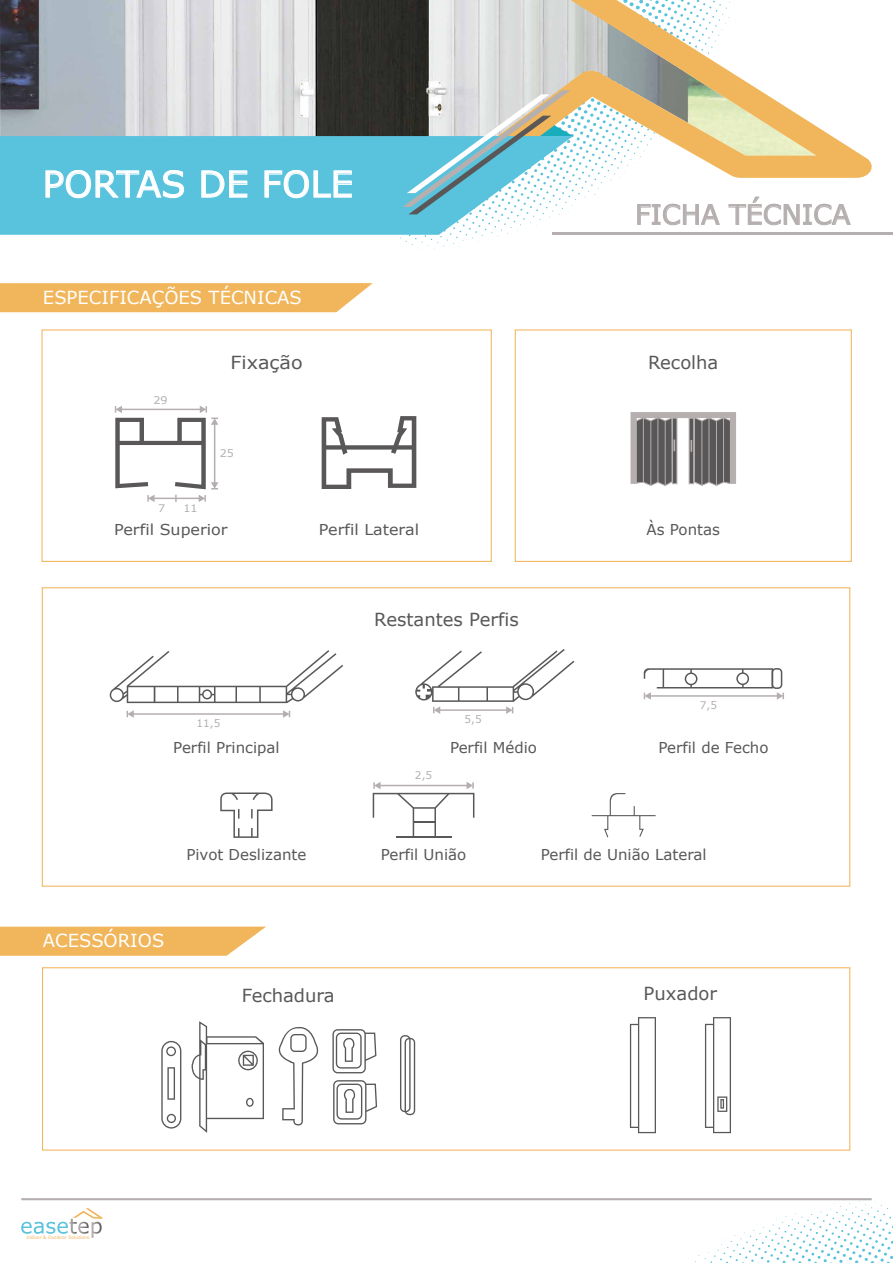
<style>
.page{position:relative;width:893px;height:1263px;background:#fff}
.page>*{position:absolute;margin:0;border:0;box-sizing:border-box;transform-origin:0 0}
.t1{font:36px "MS Reference Sans Serif";color:#fff}
.t2{font:27px "MS Reference Sans Serif";color:#b5b0af}
.t3{font:18px "MS Reference Sans Serif";color:#595757}
.t4{font:18px "MS Reference Sans Serif";color:#fff}
.t5{font:18px "MS Reference Sans Serif";color:#595757;scale:1.06 1}
.t6{font:15px "MS Reference Sans Serif";color:#595757}
.t7{font:15px "MS Reference Sans Serif";color:#595757;scale:1.06 1}
.t8{font:10.5px "MS Reference Sans Serif";color:#b4afae}
.t9{font:10.5px "MS Reference Sans Serif";color:#b4afae;scale:1.06 1}
.t10{font:4.65px "MS Reference Sans Serif";color:#f1b65b}
</style>
<div class="page">
<svg style="left:548px;top:1200px;width:345px;height:63px"></svg>
<img style="left:0;top:0;width:442px;height:136px">
<svg style="left:637px;top:204px;width:83px;height:22px"></svg>
<svg style="left:728px;top:196px;width:123px;height:30px"></svg>
<hr style="left:553px;top:233px;width:340px;height:2px;background:#b5b0af">
<svg style="left:21px;top:1208px;width:82px;height:30px"></svg>
<hr style="left:21px;top:1198px;width:851px;height:2px;background:#b5b0af">
<svg style="left:442px;top:0;width:430px;height:178px"></svg>
<svg style="left:0;top:136px;width:573px;height:99px;background:#64c6de"></svg>
<svg style="left:402px;top:90px;width:171px;height:124px"></svg>
<svg style="left:45px;top:169px;width:140px;height:30px;background:#79cde2"></svg>
<svg style="left:201px;top:170px;width:47px;height:28px"></svg>
<svg style="left:264px;top:169px;width:88px;height:30px;background:#79cde2"></svg>
<svg style="left:0;top:926px;width:266px;height:30px;background:#f2bd6b"></svg>
<div style="left:42px;top:967px;width:808px;height:183px;border:1px solid #f1b65b"></div>
<svg style="left:161px;top:1041px;width:20px;height:87px"></svg>
<svg style="left:192px;top:1021px;width:72px;height:112px"></svg>
<svg style="left:278px;top:1027px;width:41px;height:98px"></svg>
<svg style="left:332px;top:1029px;width:44px;height:44px"></svg>
<svg style="left:333px;top:1080px;width:44px;height:44px"></svg>
<svg style="left:400px;top:1035px;width:15px;height:80px"></svg>
<svg style="left:630px;top:1017px;width:26px;height:116px"></svg>
<svg style="left:705px;top:1017px;width:26px;height:116px"></svg>
<svg style="left:0;top:283px;width:373px;height:29px;background:#f1b963"></svg>
<div style="left:515px;top:329px;width:337px;height:233px;border:1px solid #f1b65b"></div>
<svg style="left:630px;top:412px;width:106px;height:74px;background:#8c8989"></svg>
<div style="left:41px;top:329px;width:451px;height:233px;border:1px solid #f1b65b"></div>
<hr style="left:153px;top:498px;width:47px;height:1px;background:#b4afae">
<svg style="left:199px;top:495px;width:7px;height:7px"></svg>
<svg style="left:147px;top:495px;width:8px;height:7px"></svg>
<svg style="left:175px;top:495px;width:2px;height:7px"></svg>
<svg style="left:115px;top:406px;width:103px;height:83px"></svg>
<svg style="left:322px;top:416px;width:94px;height:73px"></svg>
<svg style="left:220px;top:792px;width:53px;height:46px"></svg>
<svg style="left:592px;top:793px;width:64px;height:44px"></svg>
<svg style="left:373px;top:782px;width:101px;height:54px"></svg>
<hr style="left:396px;top:836px;width:56px;height:1px;background:#595757">
<svg style="left:110px;top:650px;width:233px;height:53px"></svg>
<hr style="left:133px;top:713px;width:151px;height:2px;background:#b4afae">
<svg style="left:283px;top:710px;width:7px;height:8px"></svg>
<svg style="left:127px;top:710px;width:7px;height:8px"></svg>
<svg style="left:644px;top:668px;width:140px;height:32px"></svg>
<div style="left:772px;top:668px;width:10px;height:21px;border:2px solid #595757;border-radius:4px"></div>
<svg style="left:415px;top:649px;width:159px;height:65px"></svg>
<h1 class="t1" style="left:43px;top:161px;width:312px">PORTAS DE FOLE</h1>
<p class="t4" style="left:43px;top:286px;width:260px">ESPECIFICAÇÕES TÉCNICAS</p>
<p class="t9" style="left:153px;top:393px;width:15px">29</p>
<p class="t5" style="left:231px;top:351px;width:69px">Fixação</p>
<p class="t9" style="left:220px;top:446px;width:15px">25</p>
<p class="t9" style="left:158px;top:501px;width:8px">7</p>
<p class="t9" style="left:183px;top:501px;width:15px">11</p>
<p class="t7" style="left:114px;top:520px;width:109px">Perfil Superior</p>
<p class="t7" style="left:319px;top:520px;width:96px">Perfil Lateral</p>
<p class="t3" style="left:374px;top:607px;width:146px">Restantes Perfis</p>
<p class="t8" style="left:196px;top:716px;width:25px">11,5</p>
<p class="t6" style="left:173px;top:737px;width:108px">Perfil Principal</p>
<p class="t8" style="left:415px;top:768px;width:19px">2,5</p>
<p class="t8" style="left:465px;top:712px;width:19px">5,5</p>
<p class="t6" style="left:450px;top:737px;width:88px">Perfil Médio</p>
<h2 class="t2" style="left:635px;top:197px;width:217px">FICHA TÉCNICA</h2>
<p class="t3" style="left:648px;top:351px;width:72px">Recolha</p>
<p class="t6" style="left:647px;top:520px;width:75px">Às Pontas</p>
<p class="t8" style="left:700px;top:698px;width:19px">7,5</p>
<p class="t6" style="left:658px;top:737px;width:111px">Perfil de Fecho</p>
<p class="t6" style="left:186px;top:845px;width:121px">Pivot Deslizante</p>
<p class="t6" style="left:381px;top:845px;width:87px">Perfil União</p>
<p class="t6" style="left:541px;top:845px;width:167px">Perfil de União Lateral</p>
<p class="t4" style="left:43px;top:929px;width:123px">ACESSÓRIOS</p>
<p class="t3" style="left:242px;top:984px;width:94px">Fechadura</p>
<p class="t3" style="left:644px;top:982px;width:75px">Puxador</p>
<p class="t10" style="left:26px;top:1234px;width:65px">Indoor &amp; Outdoor Solutions</p>
</div>
